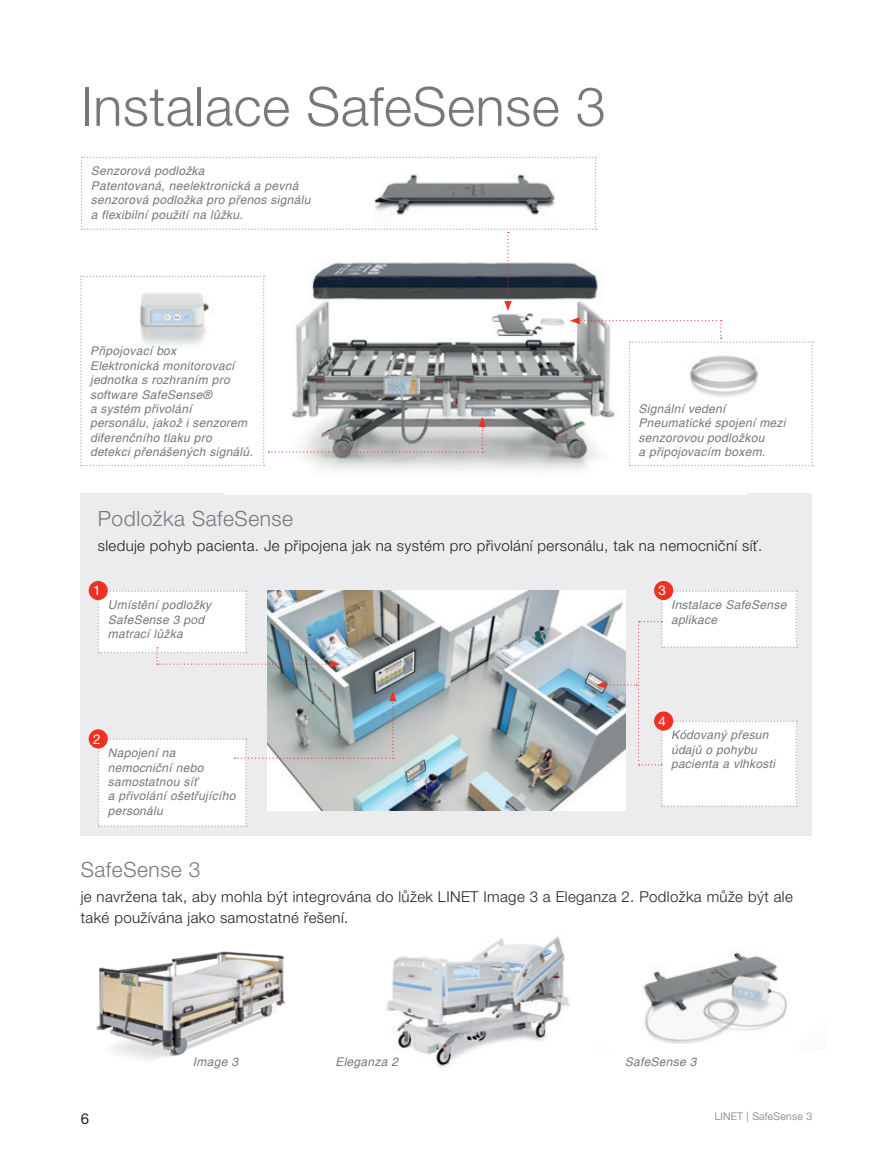
<style>
.page{position:relative;width:893px;height:1149px;background:#fff}
.page>*{position:absolute;margin:0;border:0;box-sizing:border-box;transform-origin:0 0}
._01_text_zakladni{font:300 54px "Helvetica Neue LT Pro";letter-spacing:.01em;color:#76787b}
._001_bullet{font:300 21px "Helvetica Neue LT Pro";letter-spacing:.025em;color:#76787b}
._001_bullet-2{font:300 15px/21px "Helvetica Neue LT Pro";letter-spacing:.025em;color:#231f20}
.t1{font:15px "Helvetica Neue LT Pro";color:#231f20}
._001_bullet-3{font:13.5px "Helvetica Neue LT Pro";color:#fff}
.t2{font:italic 12px/14.4px "Helvetica";letter-spacing:.025em;color:#76787b}
.t3{font:300 10.5px "Helvetica Neue LT Pro";letter-spacing:.025em;color:#76787b}
</style>
<div class="page">
<div style="left:81px;top:493px;width:731px;height:343px;background:#ececee"></div>
<img style="left:224px;top:466px;width:522px;height:28px">
<img style="left:268px;top:590px;width:357px;height:220px">
<img style="left:385px;top:936px;width:185px;height:132px">
<img style="left:96px;top:951px;width:190px;height:109px">
<svg style="left:80px;top:157px;width:733px;height:309px"></svg>
<img style="left:675px;top:350px;width:96px;height:50px">
<div style="left:89px;top:580px;width:19px;height:20px;background:#ef3122;border-radius:50%"></div>
<div style="left:654px;top:580px;width:19px;height:20px;background:#ef3122;border-radius:50%"></div>
<div style="left:89px;top:729px;width:19px;height:19px;background:#ef3122;border-radius:50%"></div>
<svg style="left:98px;top:590px;width:242px;height:77px"></svg>
<svg style="left:98px;top:691px;width:298px;height:135px"></svg>
<svg style="left:596px;top:590px;width:201px;height:216px"></svg>
<img style="left:643px;top:952px;width:144px;height:92px">
<p class="_01_text_zakladni" style="left:81px;top:74px;width:526px">Instalace SafeSense 3</p>
<p class="t2" style="left:91px;top:164px;width:115px">Senzorová podložka</p>
<p class="t2" style="left:91px;top:179px;width:221px">Patentovaná, neelektronická a pevná senzorová podložka pro přenos signálu a flexibilní použití na lůžku.</p>
<p class="t2" style="left:90px;top:344px;width:88px">Připojovací box</p>
<p class="t2" style="left:90px;top:359px;width:164px">Elektronická monitorovací jednotka s rozhraním pro software SafeSense®<br>a systém přivolání personálu, jakož i senzorem diferenčního tlaku pro detekci přenášených signálů.</p>
<p class="t2" style="left:639px;top:402px;width:88px">Signální vedení</p>
<p class="t2" style="left:639px;top:416px;width:148px">Pneumatické spojení mezi senzorovou podložkou<br>a připojovacím boxem.</p>
<p class="_001_bullet" style="left:98px;top:505px;width:197px">Podložka SafeSense</p>
<p class="_001_bullet-2" style="left:98px;top:534px;width:666px">sleduje pohyb pacienta. Je připojena jak na systém pro přivolání personálu, tak na nemocniční síť.</p>
<p class="_001_bullet-3" style="left:93px;top:582px;width:9px">1</p>
<p class="t2" style="left:108px;top:598px;width:105px">Umístění podložky<br>SafeSense 3 pod matrací lůžka</p>
<p class="_001_bullet-3" style="left:659px;top:582px;width:9px">3</p>
<p class="t2" style="left:671px;top:598px;width:117px">Instalace SafeSense aplikace</p>
<p class="_001_bullet-3" style="left:659px;top:712px;width:9px">4</p>
<p class="_001_bullet-3" style="left:93px;top:730px;width:9px">2</p>
<p class="t2" style="left:671px;top:728px;width:106px">Kódovaný přesun údajů o pohybu pacienta a vlhkosti</p>
<p class="t2" style="left:108px;top:746px;width:129px">Napojení na nemocniční nebo samostatnou síť<br>a přivolání ošetřujícího personálu</p>
<p class="_001_bullet" style="left:81px;top:856px;width:121px">SafeSense 3</p>
<p class="_001_bullet-2" style="left:81px;top:885px;width:713px">je navržena tak, aby mohla být integrována do lůžek LINET Image 3 a Eleganza 2. Podložka může být ale také používána jako samostatné řešení.</p>
<p class="t2" style="left:193px;top:1054px;width:47px">Image 3</p>
<p class="t2" style="left:335px;top:1054px;width:64px">Eleganza 2</p>
<p class="t2" style="left:625px;top:1054px;width:73px">SafeSense 3</p>
<p class="t1" style="left:81px;top:1108px;width:10px">6</p>
<p class="t3" style="left:715px;top:1109px;width:99px">LINET | SafeSense 3</p>
</div>
